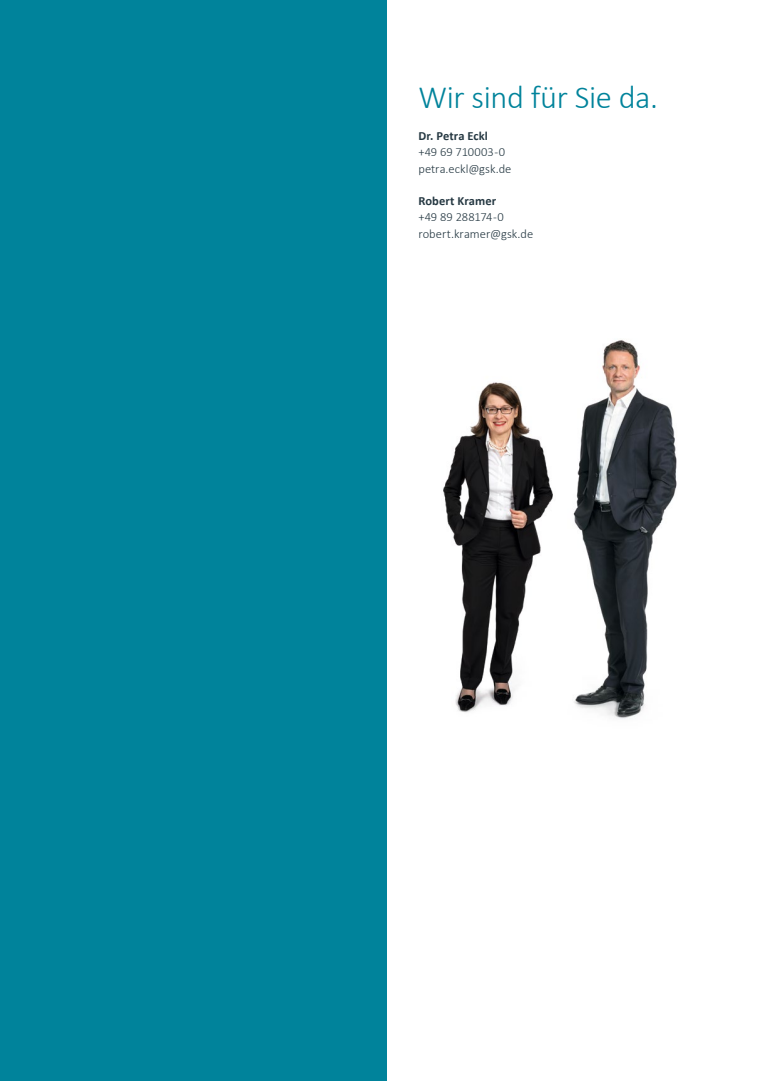
<style>
.page{position:relative;width:773px;height:1081px;background:#fff}
.page>*{position:absolute;margin:0;border:0;box-sizing:border-box;transform-origin:0 0}
._08_Headline_DE{font:300 32.5px "Calibri";letter-spacing:-.01em;color:#00839b}
.Klappe_01_Fliess{font:300 12.5px "Calibri";color:#253842}
.Klappe_00_Name{font:700 12.5px "Calibri";letter-spacing:.005em;color:#253842}
</style>
<div class="page">
<div style="left:0;top:0;width:386px;height:1081px;background:#00839b"></div>
<img style="left:573px;top:340px;width:104px;height:379px">
<img style="left:443px;top:382px;width:110px;height:331px">
<p class="_08_Headline_DE" style="left:418px;top:77px;width:241px">Wir sind für Sie da.</p>
<p class="Klappe_00_Name" style="left:418px;top:128px;width:71px">Dr. Petra Eckl</p>
<p class="Klappe_01_Fliess" style="left:418px;top:144px;width:88px">+49 69 710003-0</p>
<p class="Klappe_01_Fliess" style="left:418px;top:161px;width:94px">petra.eckl@gsk.de</p>
<p class="Klappe_00_Name" style="left:418px;top:193px;width:79px">Robert Kramer</p>
<p class="Klappe_01_Fliess" style="left:418px;top:209px;width:87px">+49 89 288174-0</p>
<p class="Klappe_01_Fliess" style="left:418px;top:226px;width:116px">robert.kramer@gsk.de</p>
</div>
